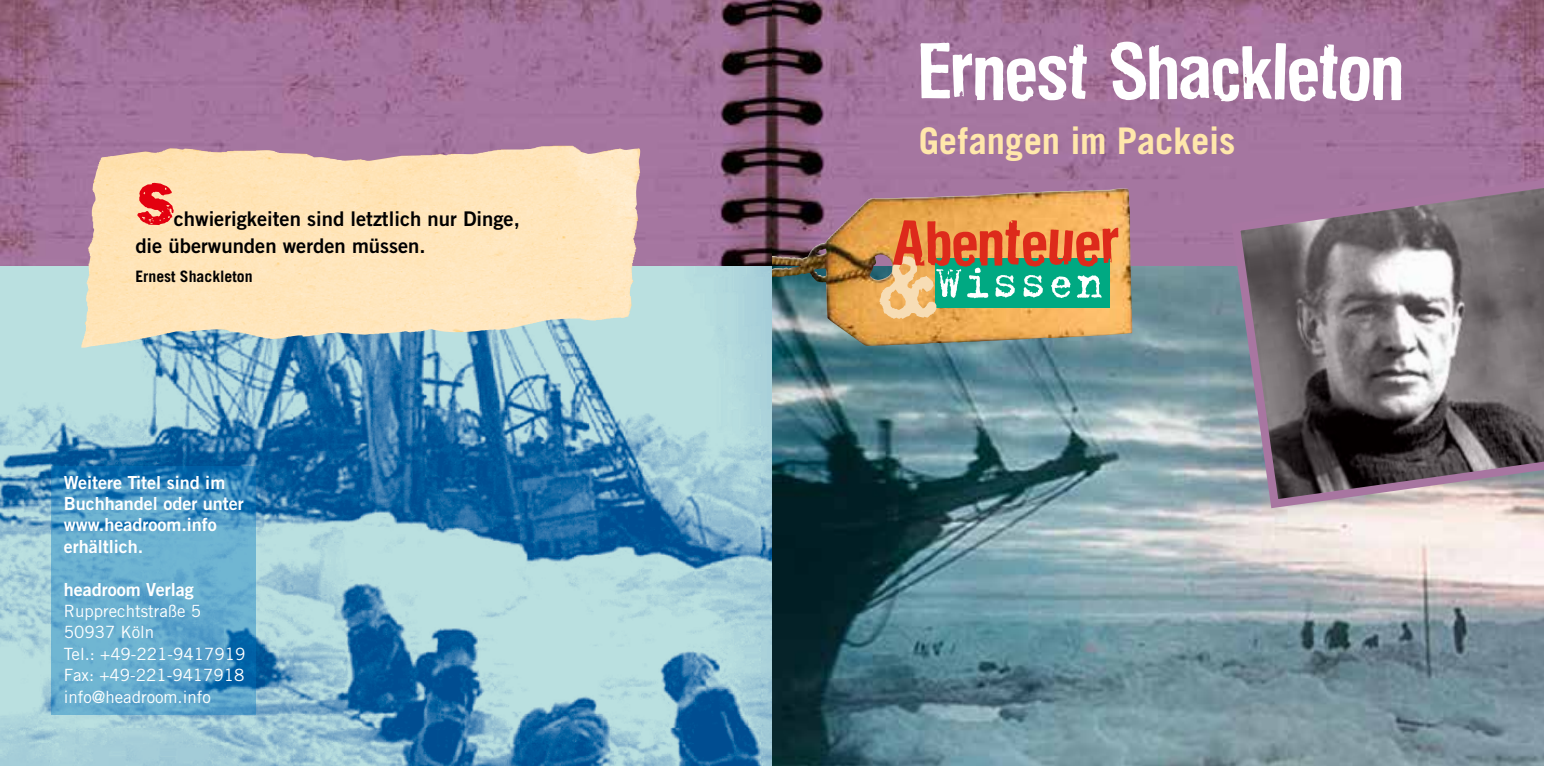
<style>
.page{position:relative;width:1544px;height:766px;background:#fff}
.page>*{position:absolute;margin:0;border:0;box-sizing:border-box;transform-origin:0 0}
.t1{font:73.35px "Dirtyhouse";letter-spacing:-.005em;color:#fff}
.t2{font:63px "Frankie";color:#e3000f}
.t3{font:59.62px "Dirtyhouse";color:#dd2a1b}
.t4{font:51.07px "Trixie";color:#fff}
.t5{font:700 36.68px "Trade Gothic LT Std";letter-spacing:-.005em;color:#ffe7ab}
.t6{font:20.25px/27px "Trade Gothic LT Std Bd 2";color:#000}
.t7{font:18px/21.4px "Trade Gothic LT Std Bd 2";color:#fff}
.t8{font:16.88px/21.4px "Trade Gothic LT Std";color:#fff}
.t9{font:700 15.75px "Trade Gothic LT Std";color:#000}
.s1{font-size:106.42px;color:#f7ddb5}
</style>
<div class="page">
<img style="left:0;top:0;width:772px;height:266px">
<img style="left:0;top:266px;width:1543px;height:499px">
<svg style="left:51px;top:466px;width:204px;height:248px;background:#57a2c9"></svg>
<img style="left:772px;top:0;width:771px;height:306px">
<svg style="left:1226px;top:172px;width:317px;height:340px;background:#80757d"></svg>
<img style="left:772px;top:188px;width:360px;height:158px">
<div style="left:935px;top:258px;width:175px;height:50px;background:#00a982"></div>
<img style="left:81px;top:146px;width:472px;height:202px">
<h2 class="t2" style="left:135px;top:167px;width:43px">S</h2>
<p class="t6" style="left:135px;top:204px;width:386px;text-indent:38px">chwierigkeiten sind letztlich nur Dinge, die überwunden werden müssen.</p>
<p class="t9" style="left:135px;top:266px;width:119px">Ernest Shackleton</p>
<p class="t7" style="left:64px;top:471px;width:182px">Weitere Titel sind im<br>Buchhandel oder unter www.headroom.info erhältlich.</p>
<p class="t7" style="left:64px;top:578px;width:131px">headroom Verlag</p>
<p class="t8" style="left:64px;top:600px;width:183px">Rupprechtstraße 5<br>50937 Köln<br>Tel.: +49-221-9417919<br>Fax: +49-221-9417918 info@headroom.info</p>
<h1 class="t1" style="left:918px;top:20px;width:486px">Ernest Shackleton</h1>
<h3 class="t5" style="left:918px;top:118px;width:318px">Gefangen im Packeis</h3>
<h3 class="t3" style="left:891px;top:201px;width:230px">Abenteuer</h3>
<h3 class="t4" style="left:877px;top:248px;width:228px"><span class="s1">&amp;</span>Wissen</h3>
</div>
